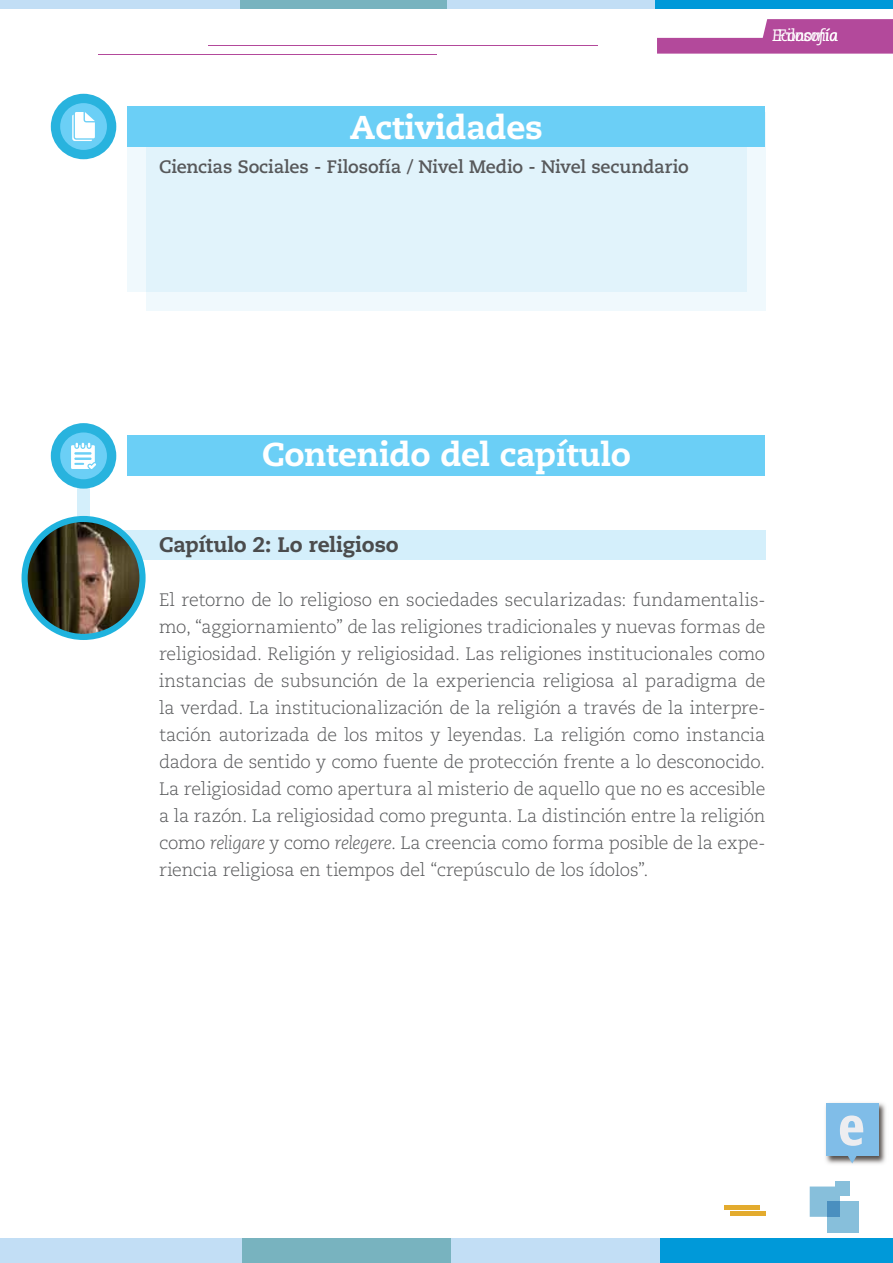
<style>
.page{position:relative;width:893px;height:1263px;background:#fff}
.page>*{position:absolute;margin:0;border:0;box-sizing:border-box;transform-origin:0 0}
.t1{font:800 33px "Caecilia LT Std";letter-spacing:-.01em;color:#fff}
.t2{font:800 21px "Caecilia LT Std";letter-spacing:-.005em;color:#4b4c4d}
.t3{font:300 18px/27px "Caecilia LT Std";letter-spacing:-.01em;color:#57585a;text-align:justify}
.t4{font:700 18px "Caecilia LT Std";letter-spacing:-.01em;color:#57585a}
.t5{font:italic 16.5px "Caecilia LT Std";letter-spacing:-.03em;color:#fff}
.t6{font:italic 16.5px "Caecilia LT Std";letter-spacing:-.01em;color:#fff}
.s1{font-style:italic}
</style>
<div class="page">
<div style="left:77px;top:472px;width:13px;height:54px;background:#d4effb"></div>
<div style="left:146px;top:112px;width:619px;height:198px;background:#f0f9fd"></div>
<div style="left:128px;top:106px;width:619px;height:185px;background:#e1f3fb"></div>
<div style="left:51px;top:423px;width:65px;height:66px;background:#28b3de;border-radius:50%"></div>
<div style="left:51px;top:94px;width:65px;height:65px;background:#28b3de;border-radius:50%"></div>
<svg style="left:657px;top:19px;width:236px;height:35px"></svg>
<div style="left:827px;top:1201px;width:32px;height:32px;background:#87bfdb"></div>
<svg style="left:810px;top:1186px;width:30px;height:31px"></svg>
<div style="left:827px;top:1201px;width:13px;height:16px;background:#4a8fbf"></div>
<div style="left:835px;top:1181px;width:15px;height:15px;background:#87bfdb"></div>
<img style="left:825px;top:1103px;width:61px;height:61px">
<div style="left:826px;top:1103px;width:53px;height:53px;background:#80bde8"></div>
<svg style="left:840px;top:1115px;width:23px;height:48px"></svg>
<div style="left:730px;top:1211px;width:35px;height:5px;background:#e3ab2e"></div>
<hr style="left:724px;top:1205px;width:36px;height:4px;background:#e3ab2e">
<hr style="left:209px;top:45px;width:389px;height:1px;background:#b3499b">
<hr style="left:98px;top:54px;width:339px;height:1px;background:#b3499b">
<div style="left:0;top:0;width:240px;height:9px;background:#c2def5"></div>
<div style="left:240px;top:0;width:207px;height:9px;background:#78b3bf"></div>
<div style="left:447px;top:0;width:208px;height:9px;background:#c2def5"></div>
<div style="left:655px;top:0;width:238px;height:9px;background:#0099d9"></div>
<div style="left:0;top:1238px;width:242px;height:25px;background:#c2def5"></div>
<div style="left:242px;top:1238px;width:209px;height:25px;background:#78b3bf"></div>
<div style="left:451px;top:1238px;width:210px;height:25px;background:#c2def5"></div>
<div style="left:661px;top:1238px;width:232px;height:25px;background:#0099d9"></div>
<div style="left:60px;top:432px;width:47px;height:47px;background:#6bcff6;border-radius:50%"></div>
<div style="left:60px;top:103px;width:47px;height:47px;background:#6bcff6;border-radius:50%"></div>
<svg style="left:71px;top:443px;width:25px;height:26px"></svg>
<svg style="left:72px;top:112px;width:23px;height:29px"></svg>
<div style="left:128px;top:436px;width:637px;height:40px;background:#6bcff6"></div>
<div style="left:128px;top:106px;width:637px;height:41px;background:#6bcff6"></div>
<div style="left:85px;top:530px;width:680px;height:30px;background:#d4effb"></div>
<div style="left:22px;top:516px;width:124px;height:124px;background:#1fb3de;border-radius:50%"></div>
<img style="left:28px;top:522px;width:111px;height:112px;border-radius:56px">
<h1 class="t1" style="left:350px;top:107px;width:195px">Actividades</h1>
<p class="t4" style="left:159px;top:156px;width:531px">Ciencias Sociales - Filosofía / Nivel Medio - Nivel secundario</p>
<p class="t6" style="left:777px;top:26px;width:48px">Filosof</p>
<p class="t5" style="left:772px;top:26px;width:68px">Economía</p>
<h1 class="t1" style="left:262px;top:434px;width:370px">Contenido del capítulo</h1>
<p class="t2" style="left:159px;top:532px;width:241px">Capítulo 2: Lo religioso</p>
<p class="t3" style="left:159px;top:587px;width:608px">El retorno de lo religioso en sociedades secularizadas: fundamentalis&shy;mo, “aggiornamiento” de las religiones tradicionales y nuevas formas de religiosidad. Religión y religiosidad. Las religiones institucionales como instancias de subsunción de la experiencia religiosa al paradigma de la verdad. La institucionalización de la religión a través de la interpre&shy;tación autorizada de los mitos y leyendas. La religión como instancia dadora de sentido y como fuente de protección frente a lo desconocido.<br>La religiosidad como apertura al misterio de aquello que no es accesible a la razón. La religiosidad como pregunta. La distinción entre la religión como <span class="s1">religare</span> y como <span class="s1">relegere</span>. La creencia como forma posible de la expe&shy;riencia religiosa en tiempos del “crepúsculo de los ídolos”.</p>
</div>
